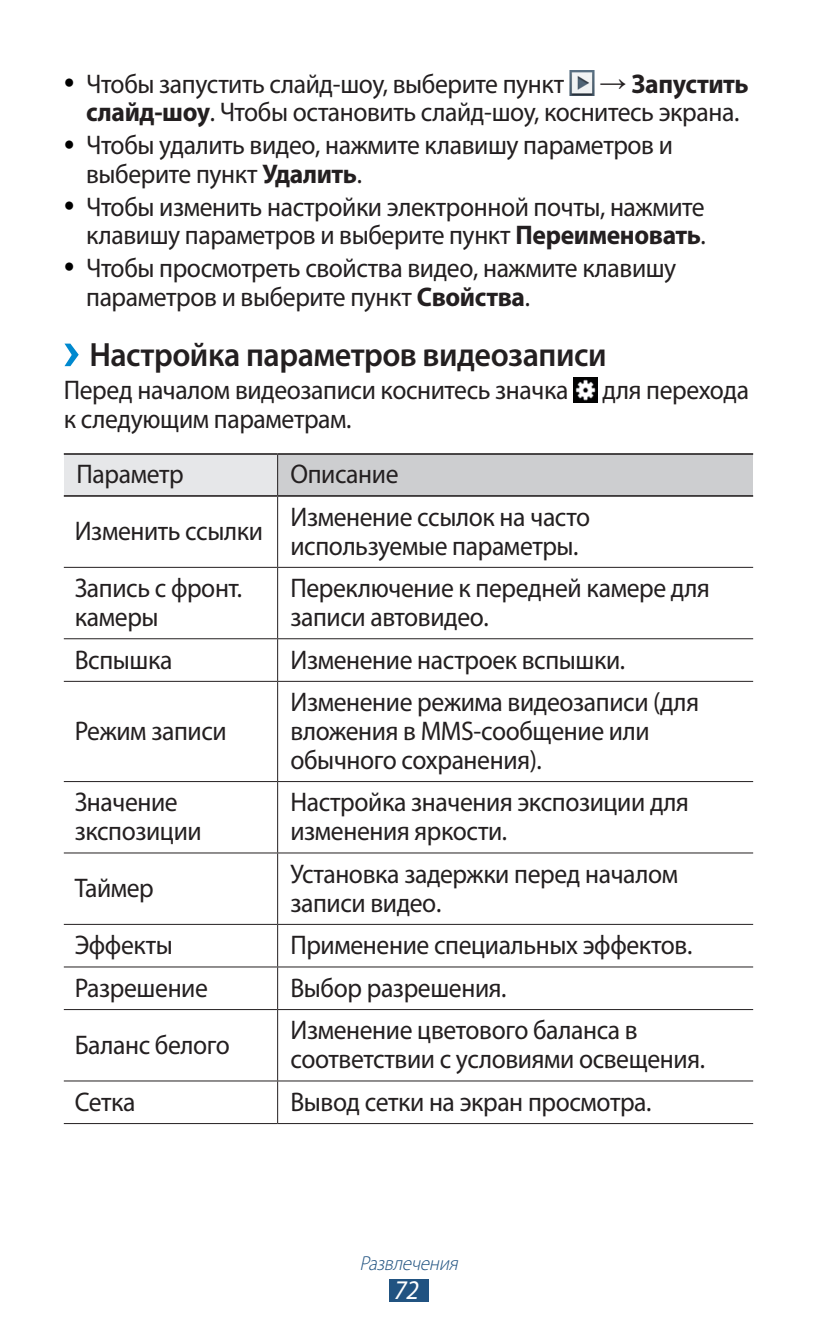
<style>
.page{position:relative;width:817px;height:1340px;background:#fff}
.page>*{position:absolute;margin:0;border:0;box-sizing:border-box;transform-origin:0 0}
.t1{font:600 33.75px "Myriad Pro";letter-spacing:-.015em;color:#231f20;scale:.95 1}
.t2{font:27px/28.8px "Myriad Pro";letter-spacing:-.015em;color:#231f20;scale:.95 1}
.t3{font:italic 27px "Myriad Pro";color:#fff;scale:.95 1}
.t4{font:italic 300 20.25px "Myriad Pro";color:#215381;scale:.95 1}
.s1{font-family:"Arial"}
.s2{font-weight:700}
.s3{font-family:"Arial";font-weight:400;font-size:46.57px;color:#0089cf}
</style>
<div class="page">
<div style="left:388px;top:1279px;width:40px;height:22px;background:#215381"></div>
<img style="left:569px;top:71px;width:25px;height:25px">
<svg style="left:64px;top:343px;width:15px;height:24px"></svg>
<img style="left:573px;top:377px;width:25px;height:25px">
<div style="left:64px;top:454px;width:213px;height:42px;background:#e6e7e9"></div>
<div style="left:277px;top:454px;width:476px;height:42px;background:#cdced0"></div>
<hr style="left:64px;top:453px;width:213px;height:2px;background:#231f20">
<hr style="left:277px;top:453px;width:476px;height:2px;background:#231f20">
<hr style="left:64px;top:495px;width:213px;height:2px;background:#231f20">
<hr style="left:277px;top:495px;width:476px;height:2px;background:#231f20">
<hr style="left:277px;top:455px;width:1px;height:40px;background:#231f20">
<hr style="left:277px;top:497px;width:1px;height:70px;background:#231f20">
<hr style="left:64px;top:567px;width:213px;height:1px;background:#231f20">
<hr style="left:277px;top:567px;width:476px;height:1px;background:#231f20">
<hr style="left:64px;top:638px;width:213px;height:1px;background:#231f20">
<hr style="left:277px;top:638px;width:476px;height:1px;background:#231f20">
<hr style="left:64px;top:681px;width:213px;height:1px;background:#231f20">
<hr style="left:277px;top:681px;width:476px;height:1px;background:#231f20">
<hr style="left:64px;top:781px;width:213px;height:1px;background:#231f20">
<hr style="left:277px;top:781px;width:476px;height:1px;background:#231f20">
<hr style="left:64px;top:852px;width:213px;height:1px;background:#231f20">
<hr style="left:277px;top:852px;width:476px;height:1px;background:#231f20">
<hr style="left:64px;top:924px;width:213px;height:1px;background:#231f20">
<hr style="left:277px;top:924px;width:476px;height:1px;background:#231f20">
<hr style="left:64px;top:966px;width:213px;height:1px;background:#231f20">
<hr style="left:277px;top:966px;width:476px;height:1px;background:#231f20">
<hr style="left:64px;top:1009px;width:213px;height:1px;background:#231f20">
<hr style="left:277px;top:1009px;width:476px;height:1px;background:#231f20">
<hr style="left:64px;top:1080px;width:213px;height:1px;background:#231f20">
<hr style="left:277px;top:1080px;width:476px;height:1px;background:#231f20">
<hr style="left:64px;top:1123px;width:213px;height:1px;background:#231f20">
<hr style="left:277px;top:1123px;width:476px;height:1px;background:#231f20">
<hr style="left:277px;top:568px;width:1px;height:70px;background:#231f20">
<hr style="left:277px;top:639px;width:1px;height:42px;background:#231f20">
<hr style="left:277px;top:681px;width:1px;height:100px;background:#231f20">
<hr style="left:277px;top:782px;width:1px;height:70px;background:#231f20">
<hr style="left:277px;top:853px;width:1px;height:71px;background:#231f20">
<hr style="left:277px;top:924px;width:1px;height:42px;background:#231f20">
<hr style="left:277px;top:967px;width:1px;height:42px;background:#231f20">
<hr style="left:277px;top:1010px;width:1px;height:70px;background:#231f20">
<hr style="left:277px;top:1081px;width:1px;height:42px;background:#231f20">
<p class="t2" style="left:64px;top:69px;width:528px"><sup>●</sup> Чтобы запустить слайд-шоу, выберите пункт</p>
<p class="t2" style="left:86px;top:69px;width:698px;text-indent:513px"><span class="s1">→</span> <span class="s2">Запустить слайд-шоу</span>. Чтобы остановить слайд-шоу, коснитесь экрана.</p>
<p class="t2" style="left:86px;top:130px;width:619px;text-indent:-22px"><sup>●</sup> Чтобы удалить видео, нажмите клавишу параметров и выберите пункт <span class="s2">Удалить</span>.</p>
<p class="t2" style="left:64px;top:192px;width:677px;text-align:right"><sup>●</sup> Чтобы изменить настройки электронной почты, нажмите клавишу параметров и выберите пункт <span class="s2">Переименовать</span>.</p>
<p class="t2" style="left:86px;top:253px;width:622px;text-indent:-22px"><sup>●</sup> Чтобы просмотреть свойства видео, нажмите клавишу параметров и выберите пункт <span class="s2">Свойства</span>.</p>
<p class="t1" style="left:64px;top:333px;width:572px"><span class="s3">›</span> Настройка параметров видеозаписи</p>
<p class="t2" style="left:64px;top:375px;width:532px">Перед началом видеозаписи коснитесь значка</p>
<p class="t2" style="left:602px;top:375px;width:156px">для перехода</p>
<p class="t2" style="left:77px;top:390px;width:291px;line-height:55.6px;text-indent:-13px">к следующим параметрам.<br>Параметр</p>
<p class="t2" style="left:290px;top:459px;width:115px">Описание</p>
<p class="t2" style="left:75px;top:516px;width:200px">Изменить ссылки</p>
<p class="t2" style="left:290px;top:502px;width:317px">Изменение ссылок на часто используемые параметры.</p>
<p class="t2" style="left:75px;top:573px;width:178px">Запись с фронт. камеры</p>
<p class="t2" style="left:290px;top:573px;width:443px">Переключение к передней камере для записи автовидео.</p>
<p class="t2" style="left:75px;top:644px;width:105px">Вспышка</p>
<p class="t2" style="left:290px;top:644px;width:354px">Изменение настроек вспышки.</p>
<p class="t2" style="left:75px;top:716px;width:161px">Режим записи</p>
<p class="t2" style="left:290px;top:687px;width:431px">Изменение режима видеозаписи (для вложения в MMS-сообщение или обычного сохранения).</p>
<p class="t2" style="left:75px;top:787px;width:135px">Значение зкспозиции</p>
<p class="t2" style="left:290px;top:787px;width:421px">Настройка значения экспозиции для изменения яркости.</p>
<p class="t2" style="left:75px;top:873px;width:85px">Таймер</p>
<p class="t2" style="left:290px;top:859px;width:409px">Установка задержки перед началом записи видео.</p>
<p class="t2" style="left:75px;top:930px;width:105px">Эффекты</p>
<p class="t2" style="left:290px;top:930px;width:424px">Применение специальных эффектов.</p>
<p class="t2" style="left:75px;top:973px;width:142px">Разрешение</p>
<p class="t2" style="left:290px;top:973px;width:229px">Выбор разрешения.</p>
<p class="t2" style="left:75px;top:1030px;width:165px">Баланс белого</p>
<p class="t2" style="left:290px;top:1015px;width:438px">Изменение цветового баланса в соответствии с условиями освещения.</p>
<p class="t2" style="left:75px;top:1087px;width:66px">Сетка</p>
<p class="t2" style="left:290px;top:1087px;width:381px">Вывод сетки на экран просмотра.</p>
<p class="t4" style="left:359px;top:1250px;width:110px">Развлечения</p>
<p class="t3" style="left:394px;top:1273px;width:28px">72</p>
</div>
